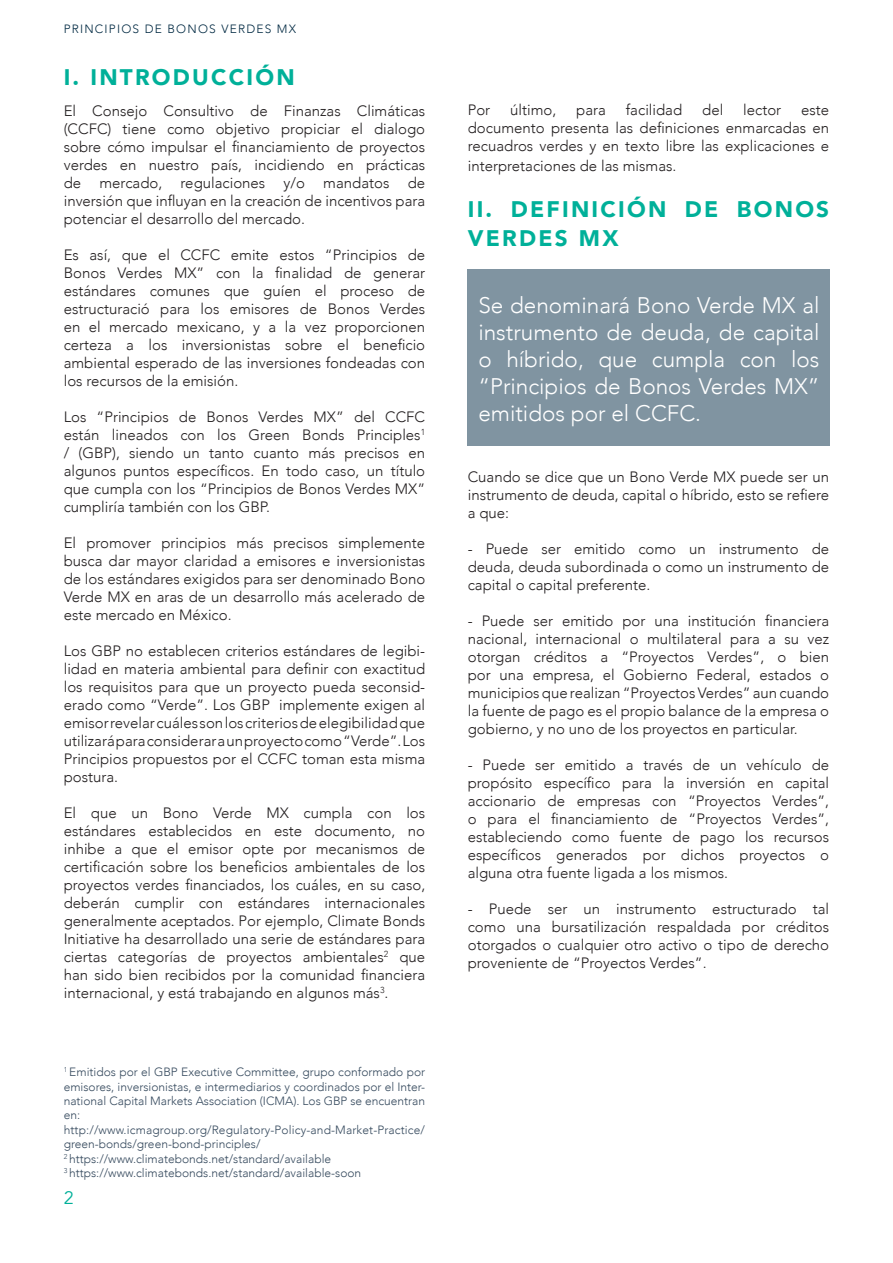
<style>
.page{position:relative;width:893px;height:1263px;background:#fff}
.page>*{position:absolute;margin:0;border:0;box-sizing:border-box;transform-origin:0 0}
.t1{font:300 22.5px/27px "Avenir";color:#fff;text-align:justify}
.t2{font:900 22.5px/28.8px "Avenir";letter-spacing:.1em;color:#00b099}
.t3{font:18px "Avenir";color:#00b099}
.t4{font:300 15px/18px "Avenir";color:#231f20;text-align:justify}
.t5{font:300 12px/14.4px "Avenir";color:#364a5e;text-align:justify}
.t6{font:300 12px "Avenir";letter-spacing:.1em;color:#002942}
</style>
<div class="page">
<div style="left:468px;top:269px;width:362px;height:177px;background:#8094a1"></div>
<p class="t6" style="left:64px;top:21px;width:234px">PRINCIPIOS DE BONOS VERDES MX</p>
<p class="t2" style="left:64px;top:62px;width:232px">I. INTRODUCCIÓN</p>
<p class="t4" style="left:64px;top:102px;width:363px">El Consejo Consultivo de Finanzas Climáticas (CCFC) tiene como objetivo propiciar el dialogo sobre cómo impulsar el financiamiento de proyectos verdes en nuestro país, incidiendo en prácticas de mercado, regulaciones y/o mandatos de inversión que influyan en la creación de incentivos para potenciar el desarrollo del mercado.</p>
<p class="t4" style="left:64px;top:246px;width:363px">Es así, que el CCFC emite estos “Principios de Bonos Verdes MX” con la finalidad de generar estándares comunes que guíen el proceso de estructuració para los emisores de Bonos Verdes en el mercado mexicano, y a la vez proporcionen certeza a los inversionistas sobre el beneficio ambiental esperado de las inversiones fondeadas con los recursos de la emisión.</p>
<p class="t4" style="left:64px;top:408px;width:363px">Los “Principios de Bonos Verdes MX” del CCFC están lineados con los Green Bonds Principles<sup>1 </sup>/ (GBP), siendo un tanto cuanto más precisos en algunos puntos específicos. En todo caso, un título que cumpla con los “Principios de Bonos Verdes MX” cumpliría también con los GBP.</p>
<p class="t4" style="left:64px;top:534px;width:363px">El promover principios más precisos simplemente busca dar mayor claridad a emisores e inversionistas de los estándares exigidos para ser denominado Bono Verde MX en aras de un desarrollo más acelerado de este mercado en México.</p>
<p class="t4" style="left:64px;top:642px;width:363px">Los GBP no establecen criterios estándares de legibi&shy;lidad en materia ambiental para definir con exactitud los requisitos para que un proyecto pueda seconsid&shy;erado como “Verde”. Los GBP implemente exigen al emisor revelar cuáles son los criterios de elegibilidad que utilizará para considerar a un proyecto como “Verde”. Los Principios propuestos por el CCFC toman esta misma postura.</p>
<p class="t4" style="left:64px;top:804px;width:363px">El que un Bono Verde MX cumpla con los estándares establecidos en este documento, no inhibe a que el emisor opte por mecanismos de certificación sobre los beneficios ambientales de los proyectos verdes financiados, los cuáles, en su caso, deberán cumplir con estándares internacionales generalmente aceptados. Por ejemplo, Climate Bonds Initiative ha desarrollado una serie de estándares para ciertas categorías de proyectos ambientales<sup>2</sup> que han sido bien recibidos por la comunidad financiera internacional, y está trabajando en algunos más<sup>3</sup>.</p>
<p class="t5" style="left:64px;top:1065px;width:363px"><sup>1</sup> Emitidos por el GBP Executive Committee, grupo conformado por emisores, inversionistas, e intermediarios y coordinados por el Inter&shy;national Capital Markets Association (ICMA). Los GBP se encuentran en:</p>
<p class="t5" style="left:64px;top:1122px;width:363px">http://www.icmagroup.org/Regulatory-Policy-and-Market-Practice/ green-bonds/green-bond-principles/</p>
<p class="t5" style="left:64px;top:1151px;width:269px"><sup>2</sup> https://www.climatebonds.net/standard/available</p>
<p class="t5" style="left:64px;top:1166px;width:299px"><sup>3</sup> https://www.climatebonds.net/standard/available-soon</p>
<p class="t3" style="left:64px;top:1187px;width:12px">2</p>
<p class="t4" style="left:468px;top:101px;width:24px">Por</p>
<p class="t4" style="left:510px;top:101px;width:48px">último,</p>
<p class="t4" style="left:576px;top:101px;width:31px">para</p>
<p class="t4" style="left:626px;top:101px;width:58px">facilidad</p>
<p class="t4" style="left:702px;top:101px;width:23px">del</p>
<p class="t4" style="left:743px;top:101px;width:40px">lector</p>
<p class="t4" style="left:468px;top:101px;width:363px;text-indent:333px">este documento presenta las definiciones enmarcadas en recuadros verdes y en texto libre las explicaciones e</p>
<p class="t4" style="left:468px;top:156px;width:210px">interpretaciones de las mismas.</p>
<p class="t2" style="left:468px;top:195px;width:363px">II. DEFINICIÓN DE BONOS<br>VERDES MX</p>
<p class="t1" style="left:478px;top:292px;width:343px">Se denominará Bono Verde MX al instrumento de deuda, de capital o híbrido, que cumpla con los “Principios de Bonos Verdes MX” emitidos por el CCFC.</p>
<p class="t4" style="left:468px;top:468px;width:363px">Cuando se dice que un Bono Verde MX puede ser un instrumento de deuda, capital o híbrido, esto se refiere a que:</p>
<p class="t4" style="left:468px;top:540px;width:363px">- Puede ser emitido como un instrumento de deuda, deuda subordinada o como un instrumento de capital o capital preferente.</p>
<p class="t4" style="left:468px;top:612px;width:363px">- Puede ser emitido por una institución financiera nacional, internacional o multilateral para a su vez otorgan créditos a “Proyectos Verdes”, o bien por una empresa, el Gobierno Federal, estados o municipios que realizan “Proyectos Verdes” aun cuando la fuente de pago es el propio balance de la empresa o gobierno, y no uno de los proyectos en particular.</p>
<p class="t4" style="left:468px;top:756px;width:363px">- Puede ser emitido a través de un vehículo de propósito específico para la inversión en capital accionario de empresas con “Proyectos Verdes”, o para el financiamiento de “Proyectos Verdes”, estableciendo como fuente de pago los recursos específicos generados por dichos proyectos o alguna otra fuente ligada a los mismos.</p>
<p class="t4" style="left:468px;top:900px;width:363px">- Puede ser un instrumento estructurado tal como una bursatilización respaldada por créditos otorgados o cualquier otro activo o tipo de derecho proveniente de “Proyectos Verdes”.</p>
</div>
